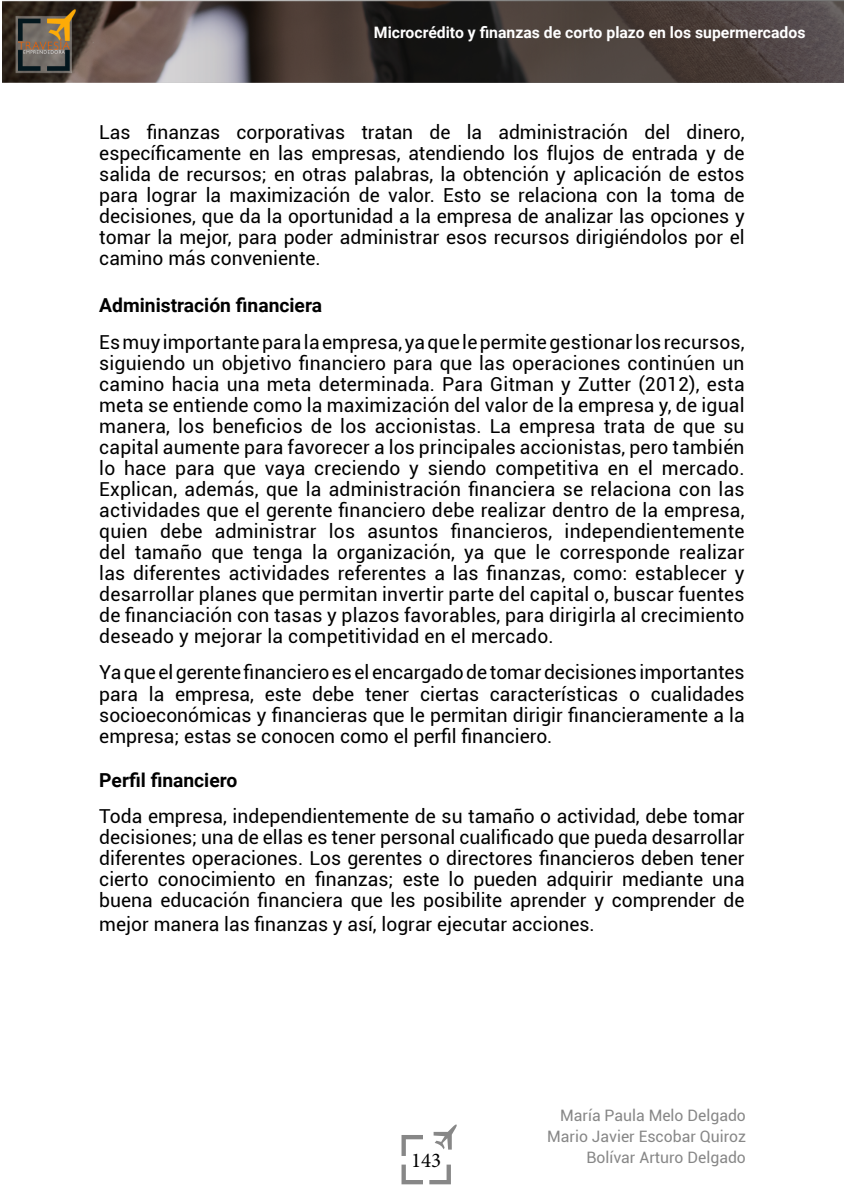
<style>
.page{position:relative;width:844px;height:1191px;background:#fff}
.page>*{position:absolute;margin:0;border:0;box-sizing:border-box;transform-origin:0 0}
.t1{font:21px "Minion Pro";color:#000}
.t2{font:19.25px/21px "Roboto";color:#000;text-align:justify}
.t3{font:700 19.25px "Roboto";color:#000}
.t4{font:15.75px/21px "Roboto";color:#878787;text-align:right}
.t5{font:700 15.75px "Roboto";color:#fff}
</style>
<div class="page">
<svg style="left:401px;top:1135px;width:22px;height:21px"></svg>
<svg style="left:401px;top:1164px;width:22px;height:20px"></svg>
<svg style="left:429px;top:1164px;width:22px;height:20px"></svg>
<svg style="left:433px;top:1124px;width:24px;height:25px"></svg>
<img style="left:2px;top:0;width:841px;height:82px">
<p class="t5" style="left:374px;top:21px;width:433px">Microcrédito y finanzas de corto plazo en los supermercados</p>
<p class="t2" style="left:99px;top:120px;width:646px">Las finanzas corporativas tratan de la administración del dinero, específicamente en las empresas, atendiendo los flujos de entrada y de salida de recursos; en otras palabras, la obtención y aplicación de estos para lograr la maximización de valor. Esto se relaciona con la toma de decisiones, que da la oportunidad a la empresa de analizar las opciones y tomar la mejor, para poder administrar esos recursos dirigiéndolos por el camino más conveniente.</p>
<p class="t3" style="left:99px;top:291px;width:224px">Administración financiera</p>
<p class="t2" style="left:99px;top:330px;width:646px">Es muy importante para la empresa, ya que le permite gestionar los recursos, siguiendo un objetivo financiero para que las operaciones continúen un camino hacia una meta determinada. Para Gitman y Zutter (2012), esta meta se entiende como la maximización del valor de la empresa y, de igual manera, los beneficios de los accionistas. La empresa trata de que su capital aumente para favorecer a los principales accionistas, pero también lo hace para que vaya creciendo y siendo competitiva en el mercado.<br>Explican, además, que la administración financiera se relaciona con las actividades que el gerente financiero debe realizar dentro de la empresa, quien debe administrar los asuntos financieros, independientemente del tamaño que tenga la organización, ya que le corresponde realizar las diferentes actividades referentes a las finanzas, como: establecer y desarrollar planes que permitan invertir parte del capital o, buscar fuentes de financiación con tasas y plazos favorables, para dirigirla al crecimiento deseado y mejorar la competitividad en el mercado.</p>
<p class="t2" style="left:99px;top:661px;width:646px">Ya que el gerente financiero es el encargado de tomar decisiones importantes para la empresa, este debe tener ciertas características o cualidades socioeconómicas y financieras que le permitan dirigir financieramente a la empresa; estas se conocen como el perfil financiero.</p>
<p class="t3" style="left:99px;top:766px;width:140px">Perfil financiero</p>
<p class="t2" style="left:99px;top:805px;width:646px">Toda empresa, independientemente de su tamaño o actividad, debe tomar decisiones; una de ellas es tener personal cualificado que pueda desarrollar diferentes operaciones. Los gerentes o directores financieros deben tener cierto conocimiento en finanzas; este lo pueden adquirir mediante una buena educación financiera que les posibilite aprender y comprender de</p>
<p class="t2" style="left:99px;top:912px;width:497px">mejor manera las finanzas y así, lograr ejecutar acciones.</p>
<p class="t1" style="left:411px;top:1146px;width:32px">143</p>
<p class="t4" style="left:547px;top:1104px;width:200px">María Paula Melo Delgado<br>Mario Javier Escobar Quiroz<br>Bolívar Arturo Delgado</p>
</div>
